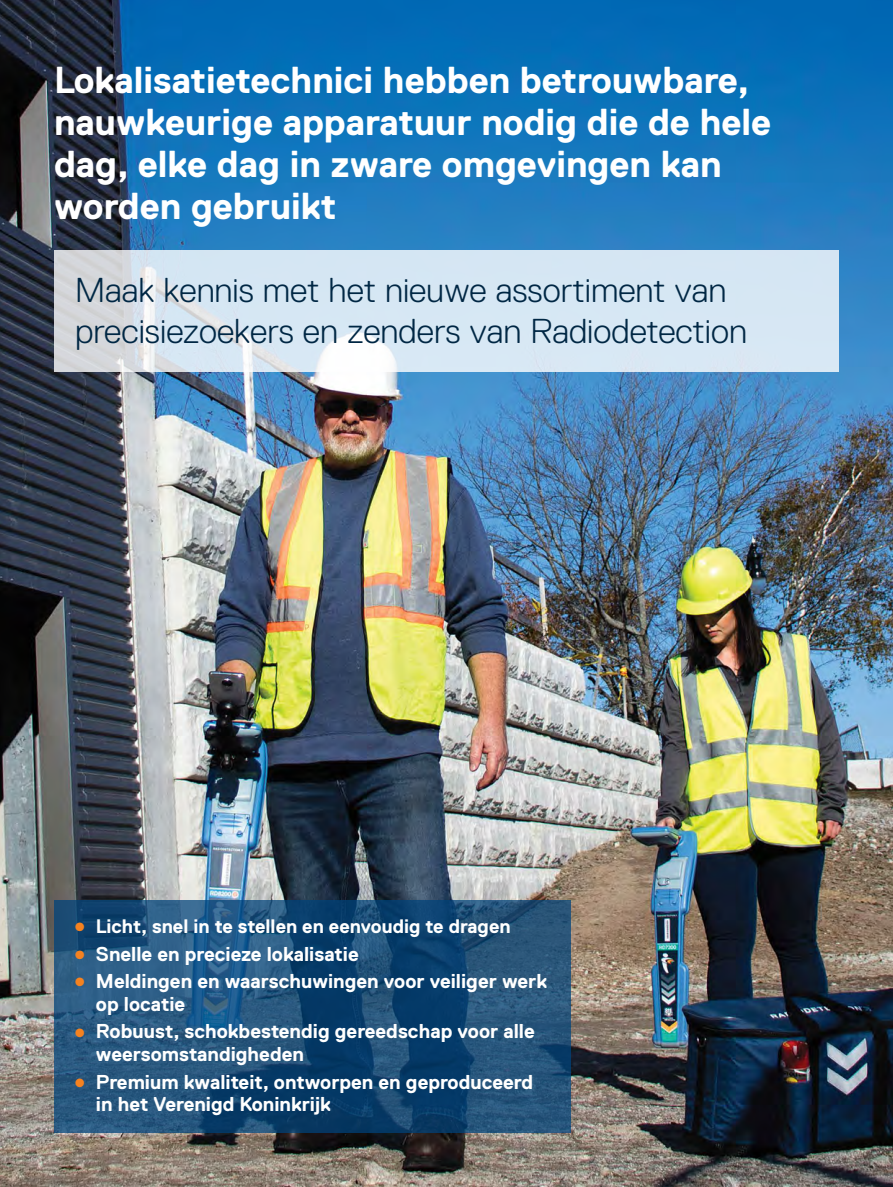
<style>
.page{position:relative;width:893px;height:1187px;background:#fff}
.page>*{position:absolute;margin:0;border:0;box-sizing:border-box;transform-origin:0 0}
.t1{font:700 37.5px/42px "Replica Std";color:#fff}
.t2{font:300 34.5px/40.5px "Replica Std";color:#002744}
.t3{font:700 20.1px/22.5px "Replica Std";color:#fff}
.t4{font:700 19.5px "Replica Std";color:#fff}
.s1{color:#f58220}
</style>
<div class="page">
<img style="left:0;top:0;width:893px;height:1186px">
<svg style="left:54px;top:250px;width:785px;height:121px;background:#d7e5f0"></svg>
<svg style="left:54px;top:900px;width:516px;height:232px;background:#1c4d77"></svg>
<h1 class="t1" style="left:54px;top:59px;width:719px">Lokalisatietechnici hebben betrouwbare, nauwkeurige apparatuur nodig die de hele dag, elke dag in zware omgevingen kan worden gebruikt</h1>
<h2 class="t2" style="left:75px;top:270px;width:673px">Maak kennis met het nieuwe assortiment van precisiezoekers en zenders van Radiodetection</h2>
<p class="t4" style="left:75px;top:915px;width:437px"><span class="s1">●</span> Licht, snel in te stellen en eenvoudig te dragen</p>
<p class="t3" style="left:75px;top:942px;width:285px"><span class="s1">●</span> Snelle en precieze lokalisatie</p>
<p class="t3" style="left:96px;top:970px;width:453px;text-indent:-21px"><span class="s1">●</span> Meldingen en waarschuwingen voor veiliger werk op locatie</p>
<p class="t3" style="left:96px;top:1020px;width:440px;text-indent:-21px"><span class="s1">●</span> Robuust, schokbestendig gereedschap voor alle weersomstandigheden</p>
<p class="t3" style="left:96px;top:1070px;width:439px;text-indent:-21px"><span class="s1">●</span> Premium kwaliteit, ontworpen en geproduceerd in het Verenigd Koninkrijk</p>
</div>
